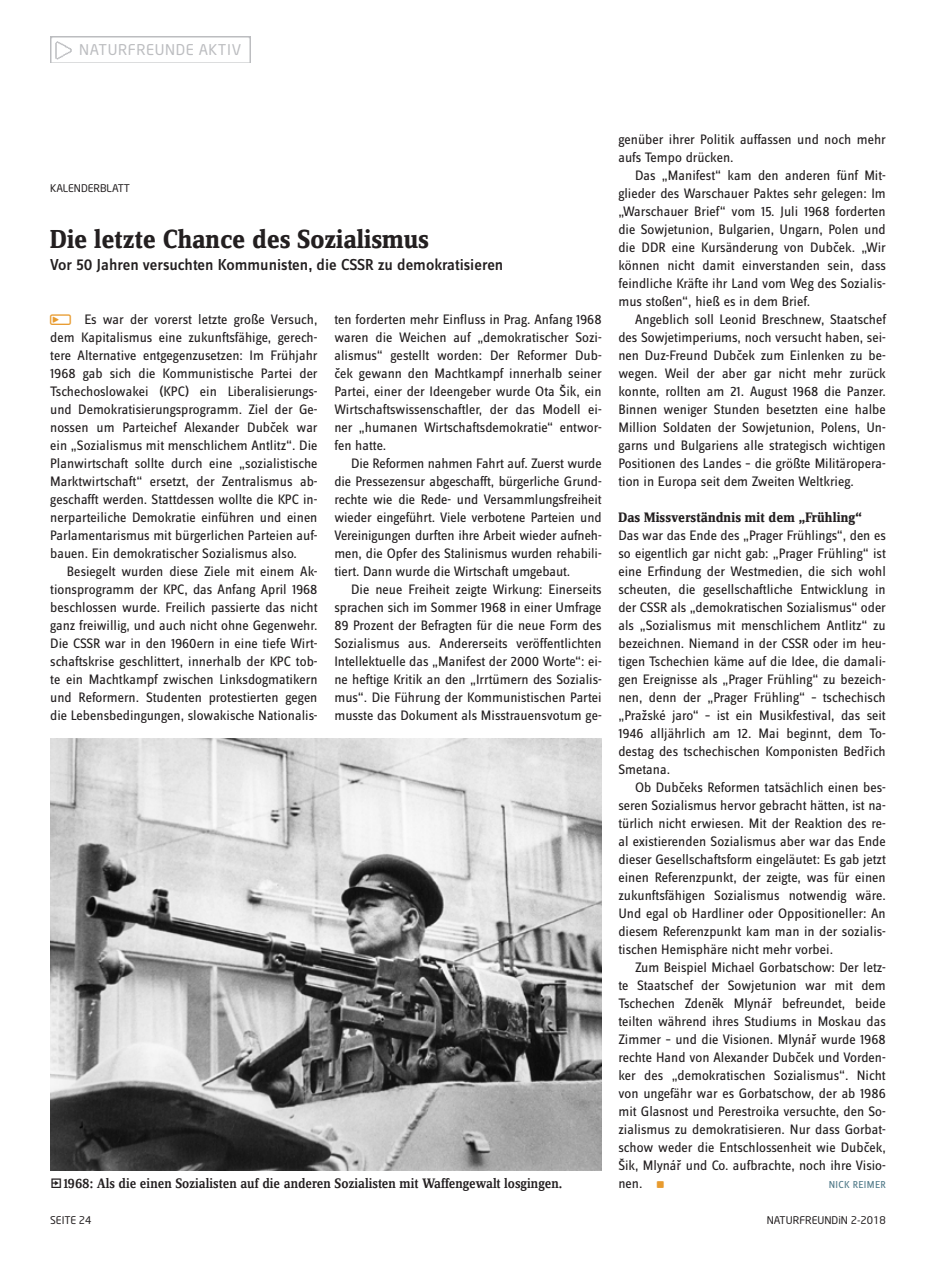
<style>
.page{position:relative;width:936px;height:1263px;background:#fff}
.page>*{position:absolute;margin:0;border:0;box-sizing:border-box;transform-origin:0 0}
.t1{font:27px "Zine Serif Dis OT Bld";letter-spacing:-.005em;color:#231f20}
.t2{font:500 16.5px "Zine Sans Dis OT";color:#231f20}
.t3{font:14.7px "Neo Sans";letter-spacing:.04em;color:#bcbdc0}
.t4{font:14.25px/18px "Zine Sans Dis OT";color:#231f20;text-align:justify}
.t5{font:500 14.25px "Zine Serif Dis OT";color:#231f20}
.t6{font:14.25px "Zine Serif Dis OT Bld";letter-spacing:.01em;color:#231f20}
.t7{font:10.5px "Neo Sans";color:#231f20}
.t8{font:10.5px "Zine Sans Dis OT";letter-spacing:.035em;color:#4e7887}
.s1{font-family:"NF Dfont Logo Und Specials";color:#e89b2f}
.s2{font-family:"NF Dfont Logo Und Specials";font-size:16.5px;color:#e89b2f}
</style>
<div class="page">
<img style="left:50px;top:738px;width:551px;height:432px">
<img style="left:50px;top:36px;width:201px;height:27px">
<p class="t3" style="left:79px;top:41px;width:163px">NATURFREUNDE AKTIV</p>
<p class="t4" style="left:618px;top:131px;width:269px">genüber ihrer Politik auffassen und noch mehr aufs Tempo drücken.</p>
<p class="t4" style="left:618px;top:167px;width:269px;text-indent:17px">Das „Manifest“ kam den anderen fünf Mit&shy;glieder des Warschauer Paktes sehr gelegen: Im „Warschauer Brief“ vom 15. Juli 1968 forderten die Sowjetunion, Bulgarien, Ungarn, Polen und die DDR eine Kursänderung von Dubcˇek. „Wir können nicht damit einverstanden sein, dass feindliche Kräfte ihr Land vom Weg des Sozialis&shy;mus stoßen“, hieß es in dem Brief.</p>
<p class="t4" style="left:618px;top:311px;width:269px;text-indent:17px">Angeblich soll Leonid Breschnew, Staatschef des Sowjetimperiums, noch versucht haben, sei&shy;nen Duz-Freund Dubcˇek zum Einlenken zu be&shy;wegen. Weil der aber gar nicht mehr zurück konnte, rollten am 21. August 1968 die Panzer.<br>Binnen weniger Stunden besetzten eine halbe Million Soldaten der Sowjetunion, Polens, Un&shy;garns und Bulgariens alle strategisch wichtigen Positionen des Landes – die größte Militäropera&shy;tion in Europa seit dem Zweiten Weltkrieg.</p>
<p class="t6" style="left:618px;top:510px;width:245px">Das Missverständnis mit dem „Frühling“</p>
<p class="t4" style="left:618px;top:527px;width:269px">Das war das Ende des „Prager Frühlings“, den es so eigentlich gar nicht gab: „Prager Frühling“ ist eine Erfindung der Westmedien, die sich wohl scheuten, die gesellschaftliche Entwicklung in der CSSR als „demokratischen Sozialismus“ oder als „Sozialismus mit menschlichem Antlitz“ zu bezeichnen. Niemand in der CSSR oder im heu&shy;tigen Tschechien käme auf die Idee, die damali&shy;gen Ereignisse als „Prager Frühling“ zu bezeich&shy;nen, denn der „Prager Frühling“ – tschechisch „Pražské jaro“ – ist ein Musikfestival, das seit 1946 alljährlich am 12. Mai beginnt, dem To&shy;destag des tschechischen Komponisten Bedrˇich Smetana.</p>
<p class="t4" style="left:618px;top:779px;width:269px;text-indent:17px">Ob Dubcˇeks Reformen tatsächlich einen bes&shy;seren Sozialismus hervor gebracht hätten, ist na&shy;türlich nicht erwiesen. Mit der Reaktion des re&shy;al existierenden Sozialismus aber war das Ende dieser Gesellschaftsform eingeläutet: Es gab jetzt einen Referenzpunkt, der zeigte, was für einen zukunftsfähigen Sozialismus notwendig wäre.<br>Und egal ob Hardliner oder Oppositioneller: An diesem Referenzpunkt kam man in der sozialis&shy;tischen Hemisphäre nicht mehr vorbei.</p>
<p class="t4" style="left:618px;top:959px;width:269px;text-indent:17px">Zum Beispiel Michael Gorbatschow: Der letz&shy;te Staatschef der Sowjetunion war mit dem Tschechen Zdeneˇk Mlynárˇ befreundet, beide teilten während ihres Studiums in Moskau das Zimmer – und die Visionen. Mlynárˇ wurde 1968 rechte Hand von Alexander Dubcˇek und Vorden&shy;ker des „demokratischen Sozialismus“. Nicht von ungefähr war es Gorbatschow, der ab 1986 mit Glasnost und Perestroika versuchte, den So&shy;zialismus zu demokratisieren. Nur dass Gorbat&shy;schow weder die Entschlossenheit wie Dubcˇek, Šik, Mlynárˇ und Co. aufbrachte, noch ihre Visio&shy;nen.<span class="s1">c</span></p>
<p class="t7" style="left:50px;top:181px;width:81px">KALENDERBLATT</p>
<h1 class="t1" style="left:50px;top:225px;width:380px">Die letzte Chance des Sozialismus</h1>
<p class="t2" style="left:50px;top:256px;width:455px">Vor 50 Jahren versuchten Kommunisten, die CSSR zu demokratisieren</p>
<p class="t4" style="left:334px;top:311px;width:269px">ten forderten mehr Einfluss in Prag. Anfang 1968 waren die Weichen auf „demokratischer Sozi&shy;alismus“ gestellt worden: Der Reformer Dub&shy;cˇek gewann den Machtkampf innerhalb seiner Partei, einer der Ideengeber wurde Ota Šik, ein Wirtschaftswissenschaftler, der das Modell ei&shy;ner „humanen Wirtschaftsdemokratie“ entwor&shy;fen hatte.</p>
<p class="t4" style="left:334px;top:455px;width:269px;text-indent:17px">Die Reformen nahmen Fahrt auf. Zuerst wurde die Pressezensur abgeschafft, bürgerliche Grund&shy;rechte wie die Rede- und Versammlungsfreiheit wieder eingeführt. Viele verbotene Parteien und Vereinigungen durften ihre Arbeit wieder aufneh&shy;men, die Opfer des Stalinismus wurden rehabili&shy;tiert. Dann wurde die Wirtschaft umgebaut.</p>
<p class="t4" style="left:334px;top:581px;width:269px;text-indent:17px">Die neue Freiheit zeigte Wirkung: Einerseits sprachen sich im Sommer 1968 in einer Umfrage 89 Prozent der Befragten für die neue Form des Sozialismus aus. Andererseits veröffentlichten Intellektuelle das „Manifest der 2000 Worte“: ei&shy;ne heftige Kritik an den „Irrtümern des Sozialis&shy;mus“. Die Führung der Kommunistischen Partei musste das Dokument als Misstrauensvotum ge-</p>
<p class="t4" style="left:50px;top:311px;width:269px"><span class="s2">b</span>Es war der vorerst letzte große Versuch, dem Kapitalismus eine zukunftsfähige, gerech&shy;tere Alternative entgegenzusetzen: Im Frühjahr 1968 gab sich die Kommunistische Partei der Tschechoslowakei (KPC) ein Liberalisierungs&shy;und Demokratisierungsprogramm. Ziel der Ge&shy;nossen um Parteichef Alexander Dubcˇek war ein „Sozialismus mit menschlichem Antlitz“. Die Planwirtschaft sollte durch eine „sozialistische Marktwirtschaft“ ersetzt, der Zentralismus ab&shy;geschafft werden. Stattdessen wollte die KPC in&shy;nerparteiliche Demokratie einführen und einen Parlamentarismus mit bürgerlichen Parteien auf&shy;bauen. Ein demokratischer Sozialismus also.</p>
<p class="t4" style="left:50px;top:563px;width:269px;text-indent:17px">Besiegelt wurden diese Ziele mit einem Ak&shy;tionsprogramm der KPC, das Anfang April 1968 beschlossen wurde. Freilich passierte das nicht ganz freiwillig, und auch nicht ohne Gegenwehr.<br>Die CSSR war in den 1960ern in eine tiefe Wirt&shy;schaftskrise geschlittert, innerhalb der KPC tob&shy;te ein Machtkampf zwischen Linksdogmatikern und Reformern. Studenten protestierten gegen die Lebensbedingungen, slowakische Nationalis-</p>
<p class="t5" style="left:50px;top:1176px;width:513px">Ň1968: Als die einen Sozialisten auf die anderen Sozialisten mit Waffengewalt losgingen.</p>
<p class="t7" style="left:50px;top:1214px;width:43px">SEITE 24</p>
<p class="t7" style="left:766px;top:1214px;width:121px">NATURFREUNDiN 2-2018</p>
<p class="t8" style="left:828px;top:1180px;width:59px">NICK REIMER</p>
</div>
